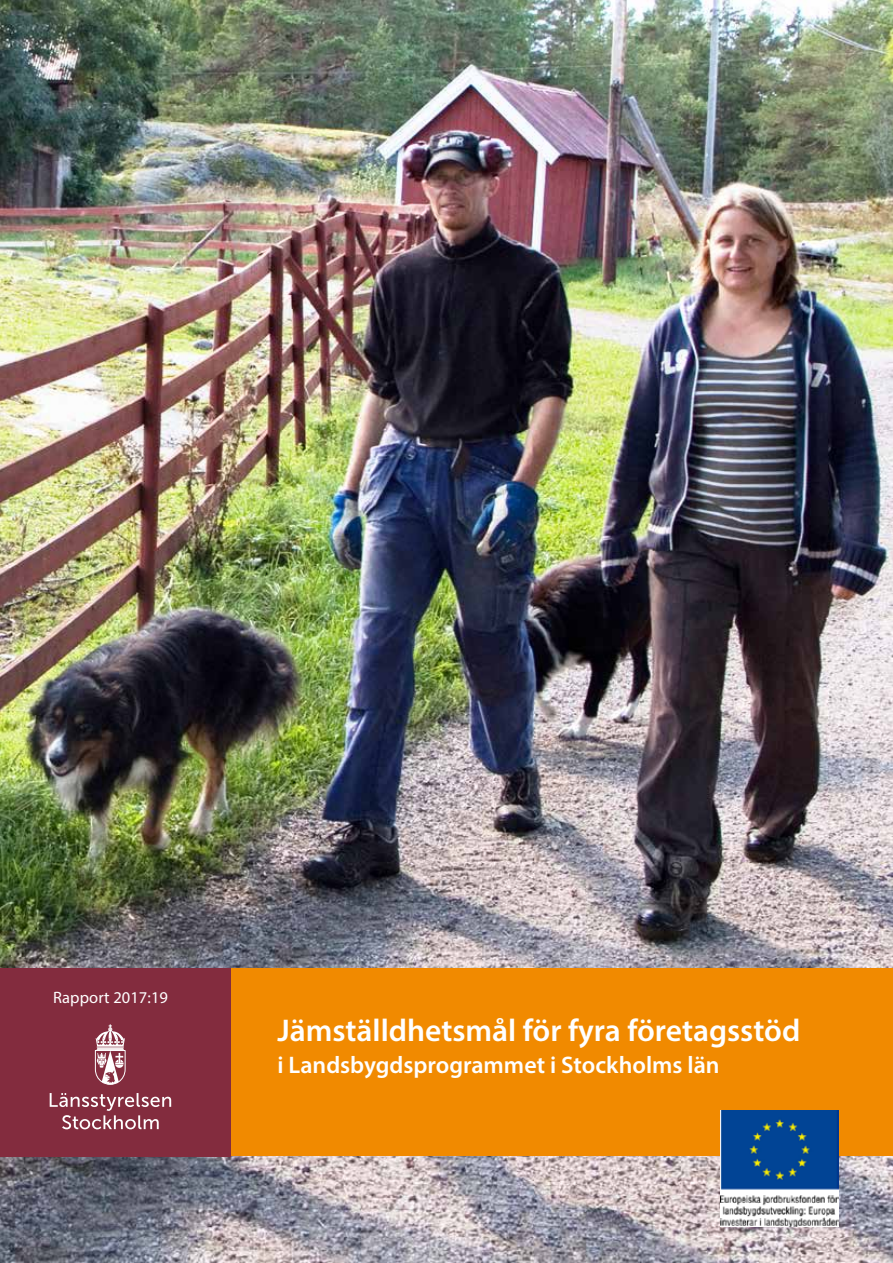
<style>
.page{position:relative;width:893px;height:1263px;background:#fff}
.page>*{position:absolute;margin:0;border:0;box-sizing:border-box;transform-origin:0 0}
.t1{font:600 31.5px "Myriad Pro";color:#fff}
.t2{font:600 24px "Myriad Pro";color:#fff}
.t3{font:16.5px "Myriad Pro";letter-spacing:.005em;color:#fff}
</style>
<div class="page">
<img style="left:0;top:1156px;width:893px;height:107px">
<img style="left:0;top:0;width:893px;height:968px">
<div style="left:0;top:968px;width:893px;height:188px;background:#f18a00"></div>
<img style="left:720px;top:1110px;width:118px;height:116px">
<div style="left:0;top:968px;width:231px;height:188px;background:#832c3e"></div>
<svg style="left:50px;top:1093px;width:121px;height:36px"></svg>
<svg style="left:95px;top:1024px;width:31px;height:61px"></svg>
<hr style="left:97px;top:1047px;width:26px;height:2px;background:#fff">
<p class="t3" style="left:53px;top:987px;width:116px">Rapport 2017:19</p>
<p class="t1" style="left:277px;top:1010px;width:524px">Jämställdhetsmål för fyra företagsstöd</p>
<p class="t2" style="left:277px;top:1050px;width:444px">i Landsbygdsprogrammet i Stockholms län</p>
</div>
